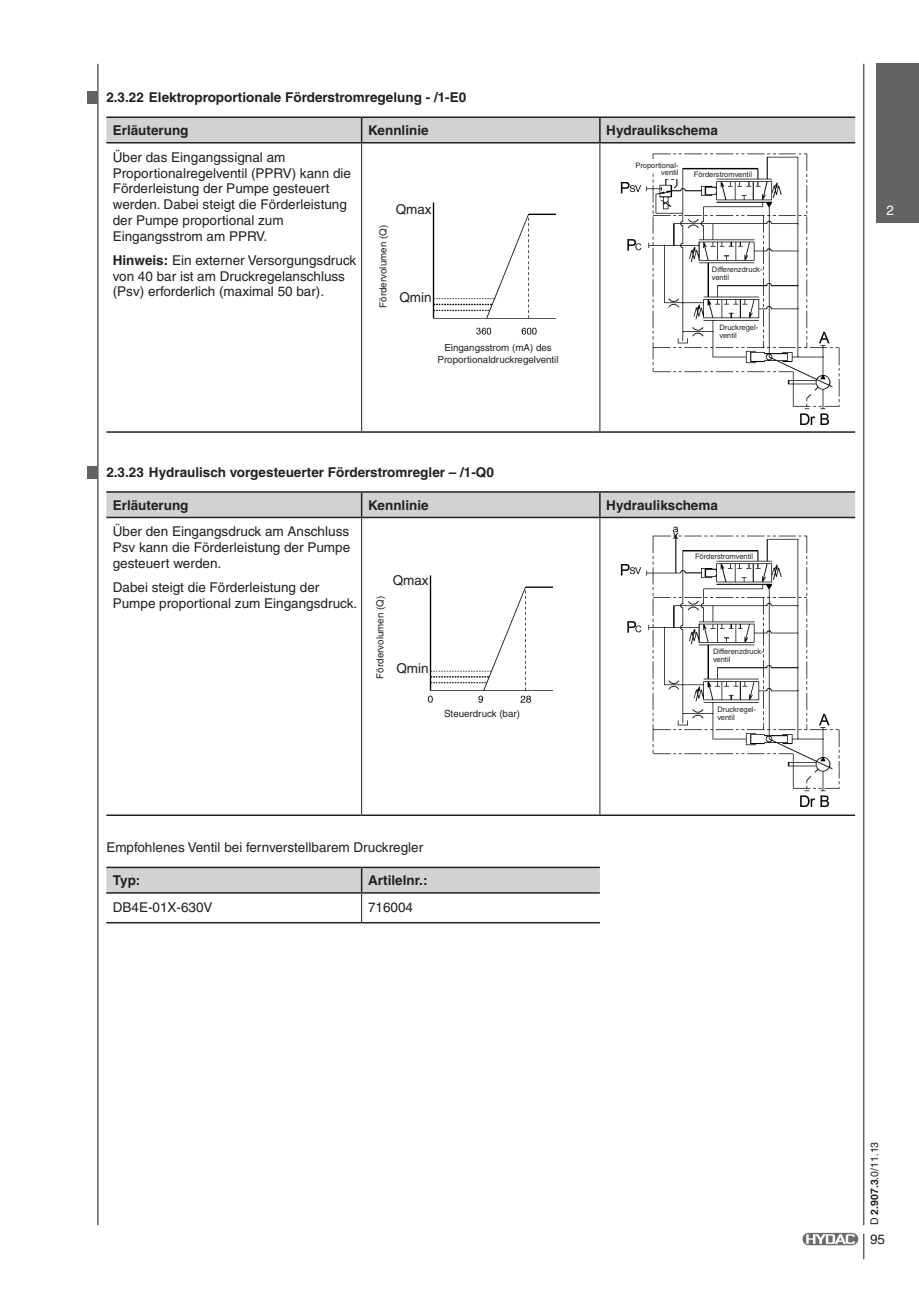
<style>
.page{position:relative;width:919px;height:1289px;background:#fff}
.page>*{position:absolute;margin:0;border:0;box-sizing:border-box;transform-origin:0 0}
.t1{font:13.5px/15.8px "Helvetica";color:#231f20}
.t2{font:700 13.5px "Helvetica";color:#231f20}
.t3{font:13.5px "Helvetica";color:#fff}
.t4{font:10.5px "Helvetica";color:#231f20}
.t5{font:9.75px/12px "Helvetica";color:#231f20;text-align:center}
.t6{font:7.5px/7.5px "Helvetica";color:#231f20}
.s1{font-weight:700}
</style>
<div class="page">
<hr style="left:97px;top:64px;width:2px;height:1161px;background:#636366">
<hr style="left:862px;top:64px;width:2px;height:1161px;background:#636366">
<div style="left:801px;top:1232px;width:57px;height:13px;border:1px solid #fff;border-radius:6px"></div>
<svg style="left:802px;top:1232px;width:56px;height:13px"></svg>
<svg style="left:806px;top:1234px;width:48px;height:9px"></svg>
<hr style="left:862px;top:1233px;width:2px;height:26px;background:#636366">
<div style="left:876px;top:64px;width:42px;height:159px;background:#636366"></div>
<div style="left:87px;top:91px;width:11px;height:13px;background:#636366"></div>
<div style="left:87px;top:466px;width:11px;height:12px;background:#636366"></div>
<hr style="left:106px;top:116px;width:255px;height:2px;background:#231f20">
<hr style="left:361px;top:116px;width:239px;height:2px;background:#231f20">
<div style="left:106px;top:117px;width:749px;height:25px;background:#d1d2d4"></div>
<hr style="left:600px;top:116px;width:255px;height:2px;background:#231f20">
<hr style="left:106px;top:142px;width:255px;height:1px;background:#231f20">
<hr style="left:106px;top:431px;width:255px;height:2px;background:#231f20">
<hr style="left:361px;top:143px;width:1px;height:288px;background:#231f20">
<hr style="left:361px;top:142px;width:239px;height:1px;background:#231f20">
<hr style="left:361px;top:431px;width:239px;height:2px;background:#231f20">
<hr style="left:599px;top:143px;width:1px;height:288px;background:#231f20">
<hr style="left:600px;top:142px;width:255px;height:1px;background:#231f20">
<hr style="left:600px;top:431px;width:255px;height:2px;background:#231f20">
<img style="left:432px;top:202px;width:125px;height:133px">
<img style="left:620px;top:153px;width:220px;height:272px">
<div style="left:649px;top:159px;width:8px;height:13px;background:#fff"></div>
<hr style="left:106px;top:491px;width:255px;height:1px;background:#231f20">
<hr style="left:361px;top:491px;width:239px;height:1px;background:#231f20">
<div style="left:106px;top:492px;width:749px;height:24px;background:#d1d2d4"></div>
<hr style="left:600px;top:491px;width:255px;height:1px;background:#231f20">
<hr style="left:106px;top:516px;width:255px;height:2px;background:#231f20">
<hr style="left:106px;top:814px;width:255px;height:2px;background:#231f20">
<hr style="left:361px;top:518px;width:1px;height:296px;background:#231f20">
<hr style="left:361px;top:516px;width:239px;height:2px;background:#231f20">
<hr style="left:361px;top:814px;width:239px;height:2px;background:#231f20">
<hr style="left:599px;top:518px;width:1px;height:296px;background:#231f20">
<hr style="left:600px;top:516px;width:255px;height:2px;background:#231f20">
<hr style="left:600px;top:814px;width:255px;height:2px;background:#231f20">
<img style="left:427px;top:575px;width:127px;height:128px">
<img style="left:620px;top:526px;width:220px;height:281px">
<hr style="left:106px;top:866px;width:255px;height:2px;background:#231f20">
<hr style="left:361px;top:866px;width:239px;height:2px;background:#231f20">
<hr style="left:106px;top:922px;width:255px;height:1px;background:#231f20">
<svg style="left:106px;top:867px;width:494px;height:55px"></svg>
<hr style="left:361px;top:892px;width:239px;height:1px;background:#231f20">
<hr style="left:361px;top:922px;width:239px;height:1px;background:#231f20">
<p class="t2" style="left:106px;top:89px;width:361px">2.3.22 Elektroproportionale Förderstromregelung - /1-E0</p>
<p class="t2" style="left:113px;top:122px;width:77px">Erläuterung</p>
<p class="t2" style="left:368px;top:122px;width:62px">Kennlinie</p>
<p class="t2" style="left:606px;top:122px;width:113px">Hydraulikschema</p>
<p class="t1" style="left:113px;top:149px;width:240px">Über das Eingangssignal am Proportionalregelventil (PPRV) kann die Förderleistung der Pumpe gesteuert werden. Dabei steigt die Förderleistung der Pumpe proportional zum Eingangsstrom am PPRV.</p>
<p class="t1" style="left:113px;top:252px;width:245px"><span class="s1">Hinweis:</span> Ein externer Versorgungsdruck von 40 bar ist am Druckregelanschluss (Psv) erforderlich (maximal 50 bar).</p>
<p class="t6" style="left:635px;top:161px;width:45px;text-align:right">Proportional&shy;ventil</p>
<p class="t6" style="left:693px;top:171px;width:60px">Förderstromventil</p>
<p class="t1" style="left:395px;top:201px;width:38px">Qmax</p>
<p class="t5" style="left:377px;top:308px;width:84px;rotate:-90deg">Fördervolumen (Q)</p>
<p class="t6" style="left:711px;top:266px;width:52px">Differenzdruck&shy;ventil</p>
<p class="t1" style="left:399px;top:289px;width:34px">Qmin</p>
<p class="t5" style="left:437px;top:341px;width:122px">Eingangsstrom (mA) des<br>Proportionaldruckregelventil</p>
<p class="t6" style="left:719px;top:324px;width:40px">Druckregel&shy;ventil</p>
<p class="t2" style="left:106px;top:463px;width:389px">2.3.23 Hydraulisch vorgesteuerter Förderstromregler – /1-Q0</p>
<p class="t2" style="left:113px;top:497px;width:77px">Erläuterung</p>
<p class="t2" style="left:368px;top:497px;width:62px">Kennlinie</p>
<p class="t2" style="left:606px;top:497px;width:113px">Hydraulikschema</p>
<p class="t1" style="left:113px;top:524px;width:239px;text-align:justify">Über den Eingangsdruck am Anschluss Psv kann die Förderleistung der Pumpe gesteuert werden.</p>
<p class="t1" style="left:113px;top:579px;width:246px">Dabei steigt die Förderleistung der<br>Pumpe proportional zum Eingangsdruck.</p>
<p class="t6" style="left:695px;top:552px;width:60px">Förderstromventil</p>
<p class="t1" style="left:392px;top:572px;width:38px">Qmax</p>
<p class="t5" style="left:374px;top:678px;width:84px;rotate:-90deg">Fördervolumen (Q)</p>
<p class="t6" style="left:713px;top:647px;width:52px">Differenzdruck&shy;ventil</p>
<p class="t1" style="left:396px;top:660px;width:34px">Qmin</p>
<p class="t5" style="left:444px;top:707px;width:77px">Steuerdruck (bar)</p>
<p class="t1" style="left:106px;top:839px;width:318px">Empfohlenes Ventil bei fernverstellbarem Druckregler</p>
<p class="t2" style="left:113px;top:872px;width:29px">Typ:</p>
<p class="t2" style="left:368px;top:872px;width:61px">Artilelnr.:</p>
<p class="t1" style="left:113px;top:899px;width:101px">DB4E-01X-630V</p>
<p class="t1" style="left:368px;top:899px;width:47px">716004</p>
<p class="t6" style="left:717px;top:706px;width:40px">Druckregel&shy;ventil</p>
<p class="t3" style="left:886px;top:203px;width:9px">2</p>
<p class="t4" style="left:868px;top:1225px;width:85px;rotate:-90deg">D <span class="s1">2.907.3</span>.0/11.13</p>
<p class="t1" style="left:870px;top:1231px;width:17px">95</p>
</div>
